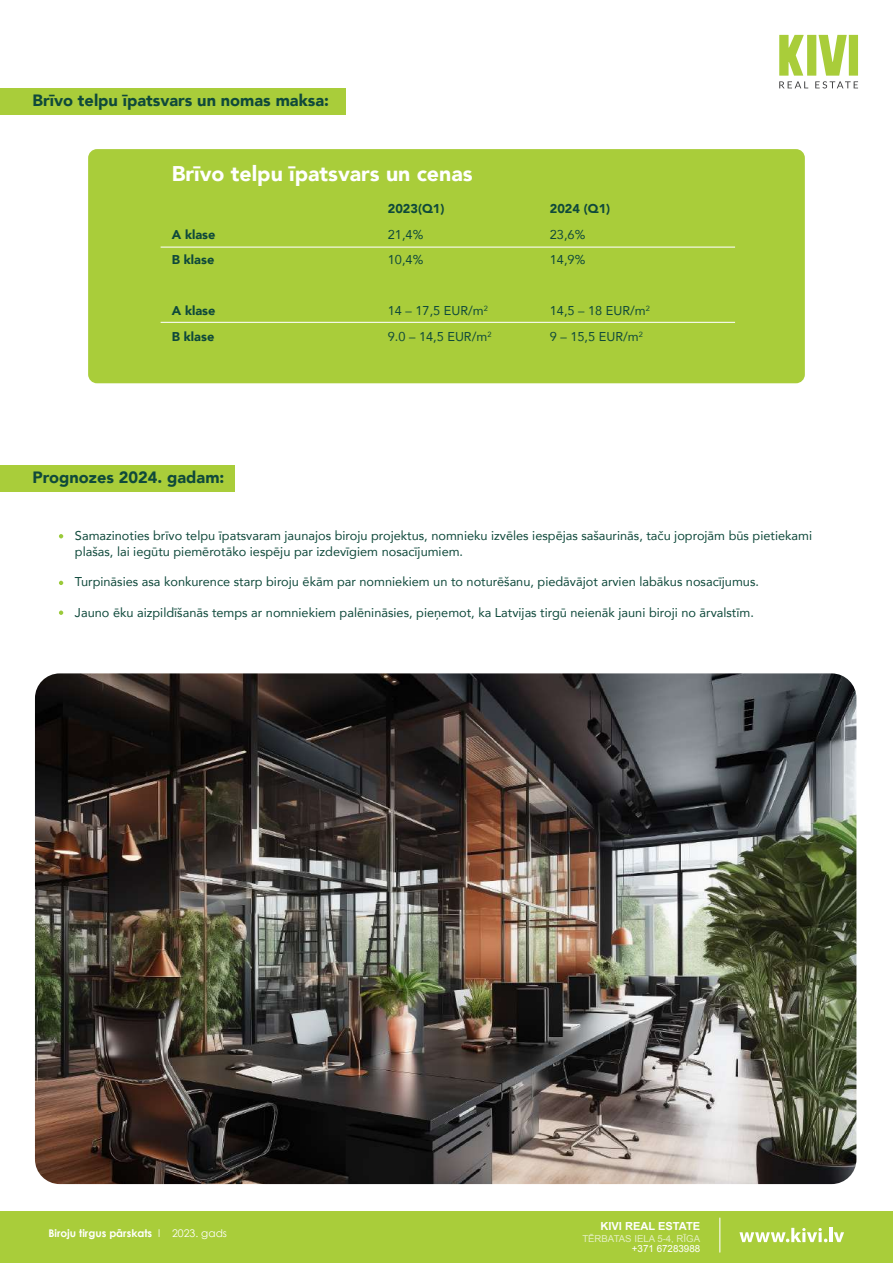
<style>
.page{position:relative;width:893px;height:1263px;background:#fff}
.page>*{position:absolute;margin:0;border:0;box-sizing:border-box;transform-origin:0 0}
.t1{font:900 21.3px "Avenir";color:#fff}
.t2{font:900 16.35px "Avenir";color:#0f493b}
.t3{font:12.75px/15.3px "Avenir";color:#0f493b}
.t4{font:900 12.75px "Avenir";color:#0f493b}
.t5{font:700 11.1px "Arial";color:#fff}
.t6{font:700 10.65px "Century Gothic";color:#fff}
.t7{font:9.75px "Arial";color:#fff}
.t8{font:9.6px "Arial";color:#fff}
.s1{font-weight:400}
</style>
<div class="page">
<div style="left:88px;top:149px;width:717px;height:234px;background:#a9cd3a;border-radius:9px"></div>
<hr style="left:161px;top:247px;width:574px;height:1px;background:#fff">
<hr style="left:161px;top:322px;width:574px;height:1px;background:#fff">
<div style="left:0;top:88px;width:346px;height:26px;background:#a9cd3a"></div>
<div style="left:0;top:1211px;width:893px;height:52px;background:#a9cd3a"></div>
<svg style="left:739px;top:1228px;width:88px;height:14px"></svg>
<hr style="left:829px;top:1228px;width:3px;height:14px;background:#fff">
<svg style="left:834px;top:1232px;width:10px;height:10px"></svg>
<hr style="left:719px;top:1217px;width:1px;height:35px;background:#fff">
<div style="left:0;top:466px;width:235px;height:26px;background:#a9cd3a"></div>
<svg style="left:779px;top:35px;width:29px;height:53px"></svg>
<div style="left:807px;top:35px;width:9px;height:41px;background:#a9cd3a"></div>
<svg style="left:815px;top:35px;width:43px;height:53px"></svg>
<svg style="left:59px;top:534px;width:4px;height:4px"></svg>
<svg style="left:59px;top:581px;width:4px;height:4px"></svg>
<svg style="left:59px;top:610px;width:4px;height:5px"></svg>
<img style="left:35px;top:673px;width:821px;height:511px">
<p class="t2" style="left:33px;top:86px;width:298px">Brīvo telpu īpatsvars un nomas maksa:</p>
<h1 class="t1" style="left:172px;top:155px;width:302px">Brīvo telpu īpatsvars un cenas</h1>
<p class="t4" style="left:388px;top:198px;width:58px">2023(Q1)</p>
<p class="t4" style="left:550px;top:198px;width:62px">2024 (Q1)</p>
<p class="t4" style="left:172px;top:223px;width:45px">A klase</p>
<p class="t3" style="left:388px;top:226px;width:37px">21,4%</p>
<p class="t3" style="left:550px;top:226px;width:37px">23,6%</p>
<p class="t4" style="left:172px;top:249px;width:44px">B klase</p>
<p class="t3" style="left:388px;top:252px;width:37px">10,4%</p>
<p class="t3" style="left:550px;top:252px;width:37px">14,9%</p>
<p class="t4" style="left:172px;top:300px;width:45px">A klase</p>
<p class="t3" style="left:388px;top:303px;width:102px">14 – 17,5 EUR/m<sup>2</sup></p>
<p class="t3" style="left:550px;top:303px;width:102px">14,5 – 18 EUR/m<sup>2</sup></p>
<p class="t4" style="left:172px;top:325px;width:44px">B klase</p>
<p class="t3" style="left:388px;top:328px;width:105px">9.0 – 14,5 EUR/m<sup>2</sup></p>
<p class="t3" style="left:550px;top:328px;width:94px">9 – 15,5 EUR/m<sup>2</sup></p>
<p class="t2" style="left:33px;top:464px;width:193px">Prognozes 2024. gadam:</p>
<p class="t3" style="left:75px;top:528px;width:739px">Samazinoties brīvo telpu īpatsvaram jaunajos biroju projektus, nomnieku izvēles iespējas sašaurinās, taču joprojām būs pietiekami plašas, lai iegūtu piemērotāko iespēju par izdevīgiem nosacījumiem.</p>
<p class="t3" style="left:75px;top:574px;width:685px">Turpināsies asa konkurence starp biroju ēkām par nomniekiem un to noturēšanu, piedāvājot arvien labākus nosacījumus.</p>
<p class="t3" style="left:75px;top:604px;width:680px">Jauno ēku aizpildīšanās temps ar nomniekiem palēnināsies, pieņemot, ka Latvijas tirgū neienāk jauni biroji no ārvalstīm.</p>
<p class="t5" style="left:600px;top:1219px;width:101px">KIVI REAL ESTATE</p>
<p class="t6" style="left:48px;top:1225px;width:180px">Biroju tirgus pārskats <span class="s1">l 2023. gads</span></p>
<p class="t8" style="left:582px;top:1232px;width:119px">TĒRBATAS IELA 5-4, RĪGA</p>
<p class="t7" style="left:632px;top:1242px;width:70px">+371 67283988</p>
</div>
